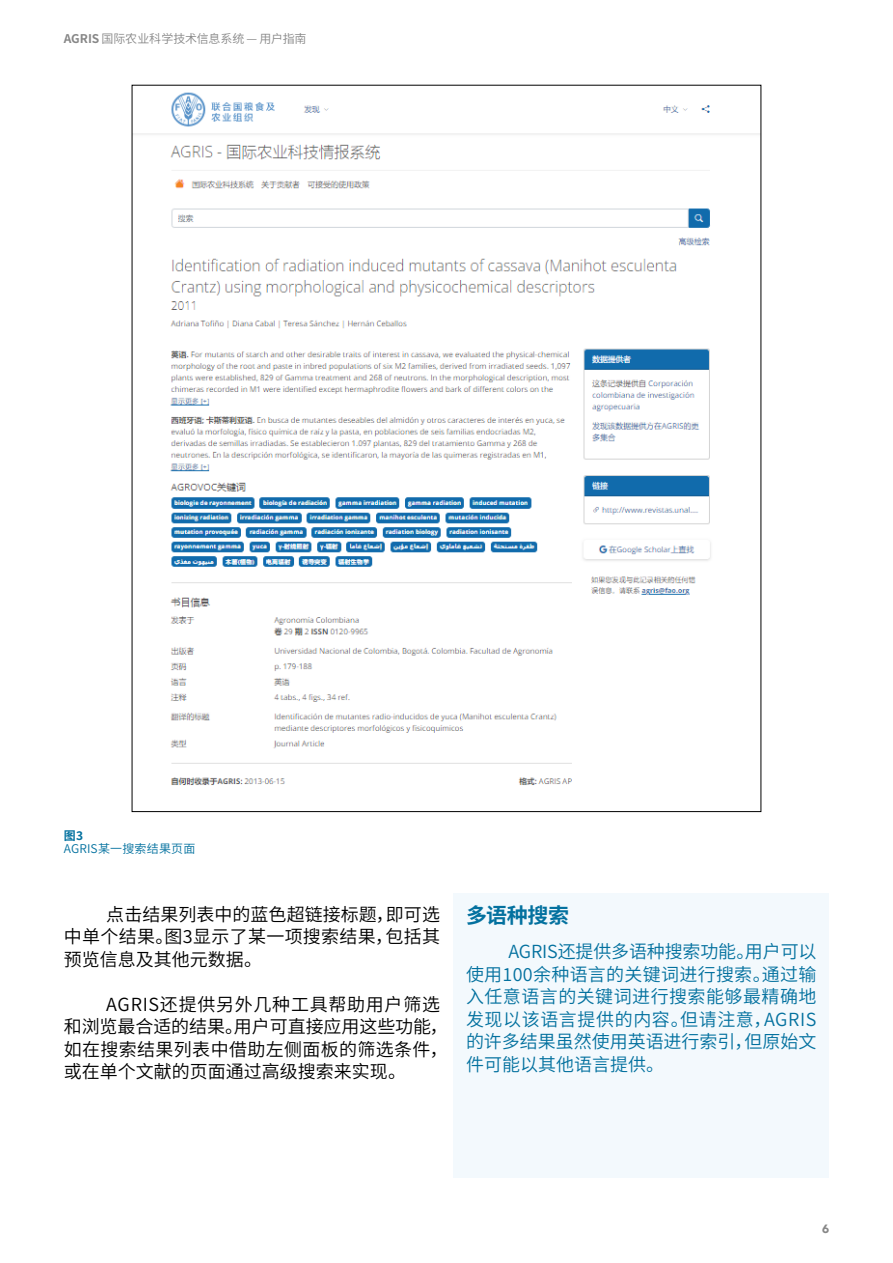
<style>
.page{position:relative;width:893px;height:1263px;background:#fff}
.page>*{position:absolute;margin:0;border:0;box-sizing:border-box;transform-origin:0 0}
.t1{font:700 21px "Source Han Sans CN";letter-spacing:-.015em;color:#03719f}
.t2{font:18px/22.5px "Source Han Sans CN";color:#03719f;text-align:justify}
.t3{font:18px/22.5px "Source Han Sans CN";letter-spacing:.02em;color:#000}
.t4{font:18px/22.5px "Source Han Sans CN";color:#000;text-align:justify}
.t5{font:12px "Source Han Sans CN";letter-spacing:-.015em;color:#878787}
.t6{font:12px "Source Han Sans CN";letter-spacing:.015em;color:#03719f}
.t7{font:700 12px "Source Han Sans CN";color:#03719f}
.t8{font:900 12px "Avenir";color:#878787}
.s1{font-weight:700}
</style>
<div class="page">
<img style="left:134px;top:92px;width:625px;height:693px">
<div style="left:453px;top:894px;width:376px;height:284px;background:#f3f9fd"></div>
<p class="t5" style="left:64px;top:31px;width:244px"><span class="s1">AGRIS</span> 国际农业科学技术信息系统 — 用户指南</p>
<p class="t7" style="left:64px;top:828px;width:21px">图3</p>
<p class="t6" style="left:64px;top:842px;width:133px">AGRIS某一搜索结果页面</p>
<p class="t4" style="left:64px;top:903px;width:378px;text-indent:43px">点击结果列表中的蓝色超链接标题，即可选中单个结果。图3显示了某一项搜索结果，包括其预览信息及其他元数据。</p>
<p class="t3" style="left:64px;top:993px;width:386px;text-indent:43px">AGRIS还提供另外几种工具帮助用户筛选和浏览最合适的结果。用户可直接应用这些功能，如在搜索结果列表中借助左侧面板的筛选条件，或在单个文献的页面通过高级搜索来实现。</p>
<p class="t1" style="left:466px;top:904px;width:105px">多语种搜索</p>
<p class="t2" style="left:466px;top:941px;width:352px;text-indent:43px">AGRIS还提供多语种搜索功能。用户可以使用100余种语言的关键词进行搜索。通过输入任意语言的关键词进行搜索能够最精确地发现以该语言提供的内容。但请注意，AGRIS的许多结果虽然使用英语进行索引，但原始文件可能以其他语言提供。</p>
<p class="t8" style="left:822px;top:1219px;width:9px">6</p>
</div>
